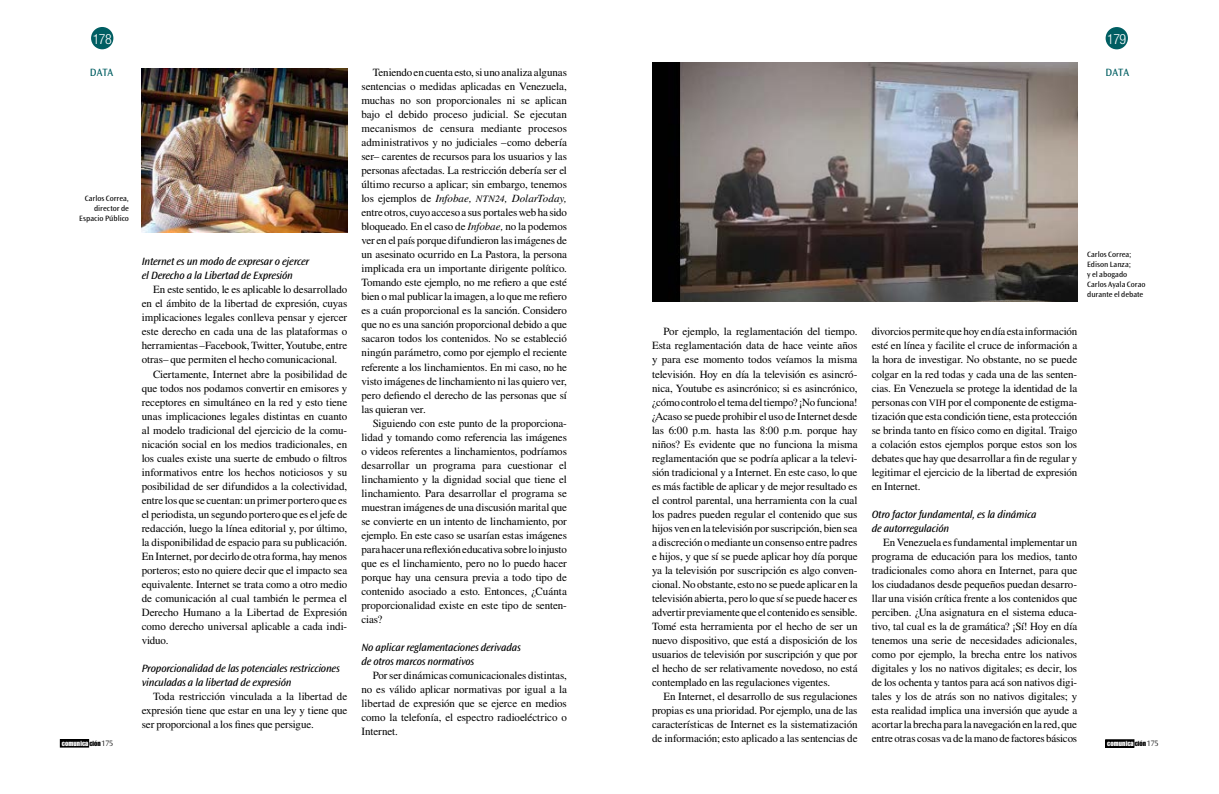
<style>
.page{position:relative;width:1219px;height:794px;background:#fff}
.page>*{position:absolute;margin:0;border:0;box-sizing:border-box;transform-origin:0 0}
.t1{font:300 condensed 14px "Helvetica Neue LT Std";letter-spacing:-.04em;color:#fff}
.TEXTO_CORRIDO{font:11px/14px "Times LT Std";letter-spacing:-.01em;color:#000;text-align:justify}
.intertítulo_4{font:italic 11px/14px "Ocean Sans Std";letter-spacing:-.02em;color:#000}
.t2{font:11px "Ocean Sans Std";letter-spacing:-.01em;color:#005e62}
.t3{font:300 8.1px "Ocean Sans Std";color:#000}
.texto_recuadro{font:8px/10px "Ocean Sans Std";color:#000;text-align:right}
.t4{font:7.2px "Impact LT Std";letter-spacing:.01em;color:#fff}
.s1{font-style:italic}
.s2{font-style:italic;font-size:9.8px}
.s3{font-size:9.8px}
.s4{color:#000}
.s5{font-family:"Ocean Sans Std";font-weight:300;font-size:8.1px;color:#000}
</style>
<div class="page">
<div style="left:60px;top:739px;width:29px;height:8px;background:#000"></div>
<div style="left:1106px;top:27px;width:22px;height:22px;background:#005e62;border-radius:50%"></div>
<div style="left:1106px;top:739px;width:28px;height:8px;background:#000"></div>
<div style="left:1106px;top:739px;width:28px;height:8px;border:1px solid #000"></div>
<div style="left:91px;top:27px;width:22px;height:22px;background:#005e62;border-radius:50%"></div>
<img style="left:142px;top:68px;width:205px;height:165px">
<img style="left:652px;top:62px;width:425px;height:239px">
<p class="t1" style="left:93px;top:31px;width:21px">178</p>
<p class="t1" style="left:1107px;top:31px;width:21px">179</p>
<p class="t2" style="left:90px;top:66px;width:25px">DATA</p>
<p class="t2" style="left:1106px;top:66px;width:25px">DATA</p>
<p class="TEXTO_CORRIDO" style="left:361px;top:66px;width:207px;text-indent:11px">Teniendo en cuenta esto, si uno analiza algunas sentencias o medidas aplicadas en Venezuela, muchas no son proporcionales ni se aplican bajo el debido proceso judicial. Se ejecutan mecanismos de censura mediante procesos administrativos y no judiciales –como debería ser– carentes de recursos para los usuarios y las personas afectadas. La restricción debería ser el último recurso a aplicar; sin embargo, tenemos los ejemplos de <span class="s1">Infobae,</span> <span class="s2">NTN24</span><span class="s1">, DolarToday, </span>entre otros, cuyo acceso a sus portales web ha sido bloqueado. En el caso de <span class="s1">Infobae,</span> no la podemos ver en el país porque difundieron las imágenes de un asesinato ocurrido en La Pastora, la persona implicada era un importante dirigente político.<br>Tomando este ejemplo, no me refiero a que esté bien o mal publicar la imagen, a lo que me refiero es a cuán proporcional es la sanción. Considero que no es una sanción proporcional debido a que sacaron todos los contenidos. No se estableció ningún parámetro, como por ejemplo el reciente referente a los linchamientos. En mi caso, no he visto imágenes de linchamiento ni las quiero ver, pero defiendo el derecho de las personas que sí las quieran ver.</p>
<p class="TEXTO_CORRIDO" style="left:361px;top:416px;width:207px;text-indent:11px">Siguiendo con este punto de la proporciona&shy;lidad y tomando como referencia las imágenes o videos referentes a linchamientos, podríamos desarrollar un programa para cuestionar el linchamiento y la dignidad social que tiene el linchamiento. Para desarrollar el programa se muestran imágenes de una discusión marital que se convierte en un intento de linchamiento, por ejemplo. En este caso se usarían estas imágenes para hacer una reflexión educativa sobre lo injusto que es el linchamiento, pero no lo puedo hacer porque hay una censura previa a todo tipo de contenido asociado a esto. Entonces, ¿Cuánta proporcionalidad existe en este tipo de senten&shy;cias?</p>
<p class="intertítulo_4" style="left:361px;top:640px;width:161px">No aplicar reglamentaciones derivadas</p>
<p class="intertítulo_4" style="left:361px;top:654px;width:114px">de otros marcos normativos</p>
<p class="TEXTO_CORRIDO" style="left:361px;top:668px;width:207px;text-indent:11px">Por ser dinámicas comunicacionales distintas, no es válido aplicar normativas por igual a la libertad de expresión que se ejerce en medios como la telefonía, el espectro radioeléctrico o Internet.</p>
<p class="texto_recuadro" style="left:79px;top:194px;width:51px">Carlos Correa, director de<br>Espacio Público</p>
<p class="texto_recuadro" style="left:1087px;top:250px;width:46px">Carlos Correa;</p>
<p class="texto_recuadro" style="left:1087px;top:260px;width:45px">Edison Lanza;</p>
<p class="texto_recuadro" style="left:1087px;top:270px;width:42px">y el abogado</p>
<p class="texto_recuadro" style="left:1087px;top:280px;width:60px;text-align:left">Carlos Ayala Corao durante el debate</p>
<p class="intertítulo_4" style="left:142px;top:255px;width:169px">Internet es un modo de expresar o ejercer el Derecho a la Libertad de Expresión</p>
<p class="TEXTO_CORRIDO" style="left:142px;top:283px;width:207px;text-indent:11px">En este sentido, le es aplicable lo desarrollado en el ámbito de la libertad de expresión, cuyas implicaciones legales conlleva pensar y ejercer este derecho en cada una de las plataformas o herramientas –Facebook, Twitter, Youtube, entre otras– que permiten el hecho comunicacional.</p>
<p class="TEXTO_CORRIDO" style="left:142px;top:367px;width:207px;text-indent:11px">Ciertamente, Internet abre la posibilidad de que todos nos podamos convertir en emisores y receptores en simultáneo en la red y esto tiene unas implicaciones legales distintas en cuanto al modelo tradicional del ejercicio de la comu&shy;nicación social en los medios tradicionales, en los cuales existe una suerte de embudo o filtros informativos entre los hechos noticiosos y su posibilidad de ser difundidos a la colectividad, entre los que se cuentan: un primer portero que es el periodista, un segundo portero que es el jefe de redacción, luego la línea editorial y, por último, la disponibilidad de espacio para su publicación.<br>En Internet, por decirlo de otra forma, hay menos porteros; esto no quiere decir que el impacto sea equivalente. Internet se trata como a otro medio de comunicación al cual también le permea el Derecho Humano a la Libertad de Expresión como derecho universal aplicable a cada indi&shy;viduo.</p>
<p class="intertítulo_4" style="left:142px;top:661px;width:200px">Proporcionalidad de las potenciales restricciones vinculadas a la libertad de expresión</p>
<p class="TEXTO_CORRIDO" style="left:142px;top:689px;width:207px;text-indent:11px">Toda restricción vinculada a la libertad de expresión tiene que estar en una ley y tiene que ser proporcional a los fines que persigue.</p>
<p class="TEXTO_CORRIDO" style="left:652px;top:325px;width:207px;text-indent:11px">Por ejemplo, la reglamentación del tiempo.<br>Esta reglamentación data de hace veinte años y para ese momento todos veíamos la misma televisión. Hoy en día la televisión es asincró&shy;nica, Youtube es asincrónico; si es asincrónico, ¿cómo controlo el tema del tiempo? ¡No funciona! ¿Acaso se puede prohibir el uso de Internet desde las 6:00 p.m. hasta las 8:00 p.m. porque hay niños? Es evidente que no funciona la misma reglamentación que se podría aplicar a la televi&shy;sión tradicional y a Internet. En este caso, lo que es más factible de aplicar y de mejor resultado es el control parental, una herramienta con la cual los padres pueden regular el contenido que sus hijos ven en la televisión por suscripción, bien sea a discreción o mediante un consenso entre padres e hijos, y que sí se puede aplicar hoy día porque ya la televisión por suscripción es algo conven&shy;cional. No obstante, esto no se puede aplicar en la televisión abierta, pero lo que sí se puede hacer es advertir previamente que el contenido es sensible.<br>Tomé esta herramienta por el hecho de ser un nuevo dispositivo, que está a disposición de los usuarios de televisión por suscripción y que por el hecho de ser relativamente novedoso, no está contemplado en las regulaciones vigentes.</p>
<p class="TEXTO_CORRIDO" style="left:652px;top:689px;width:207px;text-indent:11px">En Internet, el desarrollo de sus regulaciones propias es una prioridad. Por ejemplo, una de las características de Internet es la sistematización de información; esto aplicado a las sentencias de</p>
<p class="TEXTO_CORRIDO" style="left:872px;top:325px;width:207px">divorcios permite que hoy en día esta información esté en línea y facilite el cruce de información a la hora de investigar. No obstante, no se puede colgar en la red todas y cada una de las senten&shy;cias. En Venezuela se protege la identidad de la personas con <span class="s3">VIH</span> por el componente de estigma&shy;tización que esta condición tiene, esta protección se brinda tanto en físico como en digital. Traigo a colación estos ejemplos porque estos son los debates que hay que desarrollar a fin de regular y legitimar el ejercicio de la libertad de expresión en Internet.</p>
<p class="intertítulo_4" style="left:872px;top:507px;width:166px">Otro factor fundamental, es la dinámica</p>
<p class="intertítulo_4" style="left:872px;top:521px;width:79px">de autorregulación</p>
<p class="TEXTO_CORRIDO" style="left:872px;top:535px;width:207px;text-indent:11px">En Venezuela es fundamental implementar un programa de educación para los medios, tanto tradicionales como ahora en Internet, para que los ciudadanos desde pequeños puedan desarro&shy;llar una visión crítica frente a los contenidos que perciben. ¿Una asignatura en el sistema educa&shy;tivo, tal cual es la de gramática? ¡Sí! Hoy en día tenemos una serie de necesidades adicionales, como por ejemplo, la brecha entre los nativos digitales y los no nativos digitales; es decir, los de los ochenta y tantos para acá son nativos digi&shy;tales y los de atrás son no nativos digitales; y esta realidad implica una inversión que ayude a acortar la brecha para la navegación en la red, que entre otras cosas va de la mano de factores básicos</p>
<p class="t4" style="left:62px;top:739px;width:40px">comunica <span class="s4">ción</span></p>
<p class="t3" style="left:102px;top:738px;width:13px">175</p>
<p class="t4" style="left:1107px;top:739px;width:53px">comunica <span class="s4">ción</span><span class="s5">175</span></p>
</div>
